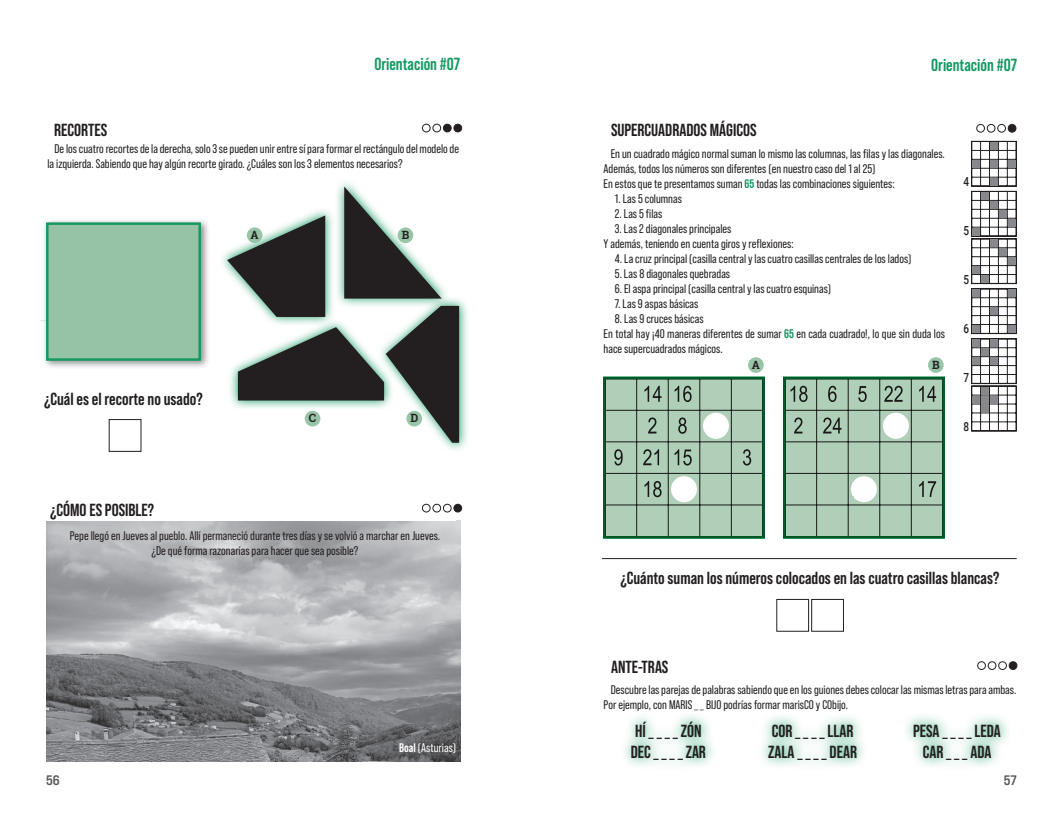
<style>
.page{position:relative;width:1063px;height:815px;background:#fff}
.page>*{position:absolute;margin:0;border:0;box-sizing:border-box;transform-origin:0 0}
.t1{font:700 17.5px/21.2px "Bebas Neue Pro";color:#231f20}
.t2{font:700 17.5px "Bebas Neue Pro";color:#159963}
.t3{font:13.75px "Bebas Neue Pro Exp Bd";color:#57585a}
.t4{font:12.5px/15px "Bebas Neue Pro";color:#231f20}
.t5{font:12.5px "Bebas Neue Pro";color:#fff}
.t6{font:500 12.5px "Roboto";color:#231f20;scale:.8 1}
.t7{font:700 11.38px "Roboto Slab";color:#231f20}
.s1{font-weight:700}
.s2{font-weight:700;color:#159963}
</style>
<div class="page">
<svg style="left:222px;top:182px;width:246px;height:268px"></svg>
<svg style="left:227px;top:186px;width:232px;height:257px"></svg>
<div style="left:454px;top:124px;width:8px;height:8px;background:#231f20;border-radius:50%"></div>
<div style="left:454px;top:124px;width:8px;height:8px;border:1px solid #231f20;border-radius:50%"></div>
<div style="left:433px;top:124px;width:8px;height:8px;border:1px solid #231f20;border-radius:50%"></div>
<div style="left:443px;top:124px;width:8px;height:8px;background:#231f20;border-radius:50%"></div>
<div style="left:443px;top:124px;width:8px;height:8px;border:1px solid #231f20;border-radius:50%"></div>
<div style="left:422px;top:124px;width:8px;height:8px;border:1px solid #231f20;border-radius:50%"></div>
<div style="left:42px;top:218px;width:168px;height:152px;background:#231f20;opacity:.5"></div>
<div style="left:46px;top:222px;width:155px;height:139px;background:#96c3a6;border:2px solid #159963"></div>
<div style="left:398px;top:227px;width:15px;height:16px;background:#98c4a8;border-radius:50%"></div>
<div style="left:406px;top:411px;width:16px;height:15px;background:#98c4a8;border-radius:50%"></div>
<div style="left:247px;top:227px;width:16px;height:16px;background:#98c4a8;border-radius:50%"></div>
<div style="left:305px;top:411px;width:15px;height:15px;background:#98c4a8;border-radius:50%"></div>
<img style="left:46px;top:521px;width:414px;height:241px">
<div style="left:454px;top:504px;width:8px;height:8px;background:#231f20;border-radius:50%"></div>
<div style="left:454px;top:504px;width:8px;height:8px;border:1px solid #231f20;border-radius:50%"></div>
<div style="left:433px;top:504px;width:8px;height:8px;border:1px solid #231f20;border-radius:50%"></div>
<div style="left:443px;top:504px;width:8px;height:8px;border:1px solid #231f20;border-radius:50%"></div>
<div style="left:422px;top:504px;width:8px;height:8px;border:1px solid #231f20;border-radius:50%"></div>
<div style="left:109px;top:419px;width:32px;height:33px;border:1px solid #231f20"></div>
<div style="left:1008px;top:124px;width:8px;height:8px;background:#231f20;border-radius:50%"></div>
<div style="left:1008px;top:124px;width:8px;height:8px;border:1px solid #231f20;border-radius:50%"></div>
<div style="left:987px;top:124px;width:8px;height:8px;border:1px solid #231f20;border-radius:50%"></div>
<div style="left:997px;top:124px;width:9px;height:8px;border:1px solid #231f20;border-radius:50%"></div>
<div style="left:976px;top:124px;width:9px;height:8px;border:1px solid #231f20;border-radius:50%"></div>
<div style="left:1009px;top:662px;width:8px;height:7px;background:#231f20;border-radius:50%"></div>
<div style="left:1009px;top:661px;width:8px;height:9px;border:1px solid #231f20;border-radius:50%"></div>
<div style="left:988px;top:661px;width:8px;height:9px;border:1px solid #231f20;border-radius:50%"></div>
<div style="left:998px;top:661px;width:9px;height:9px;border:1px solid #231f20;border-radius:50%"></div>
<div style="left:977px;top:661px;width:9px;height:9px;border:1px solid #231f20;border-radius:50%"></div>
<svg style="left:971px;top:141px;width:46px;height:290px"></svg>
<div style="left:981px;top:275px;width:8px;height:8px;background:#87898c"></div>
<div style="left:972px;top:266px;width:8px;height:8px;background:#87898c"></div>
<div style="left:990px;top:240px;width:8px;height:7px;background:#87898c"></div>
<div style="left:999px;top:248px;width:8px;height:8px;background:#87898c"></div>
<div style="left:1008px;top:257px;width:8px;height:8px;background:#87898c"></div>
<svg style="left:603px;top:377px;width:162px;height:162px;background:#97b8a1"></svg>
<div style="left:783px;top:377px;width:162px;height:162px;background:#afcfb8;border:2px solid #159963"></div>
<div style="left:928px;top:357px;width:16px;height:16px;background:#98c4a8;border-radius:50%"></div>
<div style="left:748px;top:357px;width:16px;height:16px;background:#98c4a8;border-radius:50%"></div>
<div style="left:776px;top:599px;width:33px;height:33px;border:1px solid #231f20"></div>
<div style="left:811px;top:599px;width:33px;height:33px;border:1px solid #231f20"></div>
<hr style="left:602px;top:558px;width:415px;height:1px;background:#231f20">
<div style="left:703px;top:413px;width:26px;height:26px;background:#fff;border-radius:50%"></div>
<div style="left:883px;top:413px;width:26px;height:26px;background:#fff;border-radius:50%"></div>
<div style="left:671px;top:476px;width:26px;height:26px;background:#fff;border-radius:50%"></div>
<div style="left:851px;top:476px;width:26px;height:26px;background:#fff;border-radius:50%"></div>
<svg style="left:629px;top:715px;width:80px;height:19px"></svg>
<svg style="left:624px;top:734px;width:89px;height:32px"></svg>
<svg style="left:764px;top:716px;width:97px;height:18px"></svg>
<svg style="left:762px;top:734px;width:102px;height:32px"></svg>
<svg style="left:906px;top:716px;width:102px;height:26px"></svg>
<svg style="left:911px;top:734px;width:91px;height:32px"></svg>
<h1 class="t2" style="left:374px;top:54px;width:87px">Orientación #07</h1>
<h1 class="t1" style="left:54px;top:119px;width:55px">RECORTES</h1>
<p class="t4" style="left:47px;top:141px;width:413px;text-indent:7px">De los cuatro recortes de la derecha, solo 3 se pueden unir entre sí para formar el rectángulo del modelo de la izquierda. Sabiendo que hay algún recorte girado. ¿Cuáles son los 3 elementos necesarios?</p>
<p class="t7" style="left:251px;top:227px;width:10px">A</p>
<h1 class="t1" style="left:44px;top:388px;width:160px">¿Cuál es el recorte no usado?</h1>
<p class="t7" style="left:309px;top:410px;width:9px">C</p>
<p class="t7" style="left:402px;top:227px;width:9px">B</p>
<p class="t7" style="left:410px;top:410px;width:9px">D</p>
<h1 class="t1" style="left:50px;top:499px;width:105px">¿CÓMO ES POSIBLE?</h1>
<p class="t4" style="left:70px;top:529px;width:372px;text-align:center">Pepe llegó en Jueves al pueblo. Allí permaneció durante tres días y se volvió a marchar en Jueves. ¿De qué forma razonarías para hacer que sea posible?</p>
<p class="t5" style="left:399px;top:740px;width:58px"><span class="s1">Boal</span> (Asturias)</p>
<h1 class="t1" style="left:611px;top:119px;width:147px">SUPERCUADRADOS MÁGICOS</h1>
<h1 class="t2" style="left:931px;top:55px;width:87px">Orientación #07</h1>
<p class="t4" style="left:604px;top:146px;width:343px;text-indent:7px">En un cuadrado mágico normal suman lo mismo las columnas, las filas y las diagonales.<br>Además, todos los números son diferentes (en nuestro caso del 1 al 25)<br>En estos que te presentamos suman <span class="s2">65</span> todas las combinaciones siguientes:</p>
<p class="t4" style="left:615px;top:191px;width:69px">1. Las 5 columnas</p>
<p class="t4" style="left:615px;top:206px;width:49px">2. Las 5 filas</p>
<p class="t4" style="left:604px;top:221px;width:192px;text-indent:11px">3. Las 2 diagonales principales<br>Y además, teniendo en cuenta giros y reflexiones:</p>
<p class="t4" style="left:615px;top:251px;width:298px">4. La cruz principal (casilla central y las cuatro casillas centrales de los lados)</p>
<p class="t4" style="left:615px;top:266px;width:117px">5. Las 8 diagonales quebradas</p>
<p class="t4" style="left:615px;top:281px;width:218px">6. El aspa principal (casilla central y las cuatro esquinas)</p>
<p class="t4" style="left:615px;top:296px;width:85px">7. Las 9 aspas básicas</p>
<p class="t4" style="left:604px;top:311px;width:343px;text-indent:11px">8. Las 9 cruces básicas<br>En total hay ¡40 maneras diferentes de sumar <span class="s2">65</span> en cada cuadrado!, lo que sin duda los hace supercuadrados mágicos.</p>
<p class="t7" style="left:752px;top:357px;width:10px">A</p>
<p class="t7" style="left:932px;top:357px;width:9px">B</p>
<p class="t6" style="left:964px;top:173px;width:9px">4</p>
<p class="t6" style="left:964px;top:222px;width:9px">5</p>
<p class="t6" style="left:964px;top:271px;width:9px">5</p>
<p class="t6" style="left:964px;top:320px;width:9px">6</p>
<p class="t6" style="left:964px;top:369px;width:9px">7</p>
<p class="t6" style="left:964px;top:418px;width:9px">8</p>
<h1 class="t1" style="left:621px;top:567px;width:380px">¿Cuánto suman los números colocados en las cuatro casillas blancas?</h1>
<h1 class="t1" style="left:611px;top:656px;width:59px">ANTE-TRAS</h1>
<p class="t4" style="left:604px;top:682px;width:414px;text-indent:7px">Descubre las parejas de palabras sabiendo que en los guiones debes colocar las mismas letras para ambas.<br>Por ejemplo, con MARIS _ _ BIJO podrías formar marisCO y CObijo.</p>
<h1 class="t1" style="left:631px;top:720px;width:77px">HÍ _ _ _ _ ZÓN<br>DEC _ _ _ _ ZAR</h1>
<h1 class="t1" style="left:768px;top:720px;width:90px">COR _ _ _ _ LLAR<br>ZALA _ _ _ _ DEAR</h1>
<h1 class="t1" style="left:913px;top:720px;width:89px;text-align:center">PESA _ _ _ _ LEDA<br>CAR _ _ _ ADA</h1>
<p class="t3" style="left:46px;top:771px;width:15px">56</p>
<p class="t3" style="left:1004px;top:771px;width:15px">57</p>
</div>
